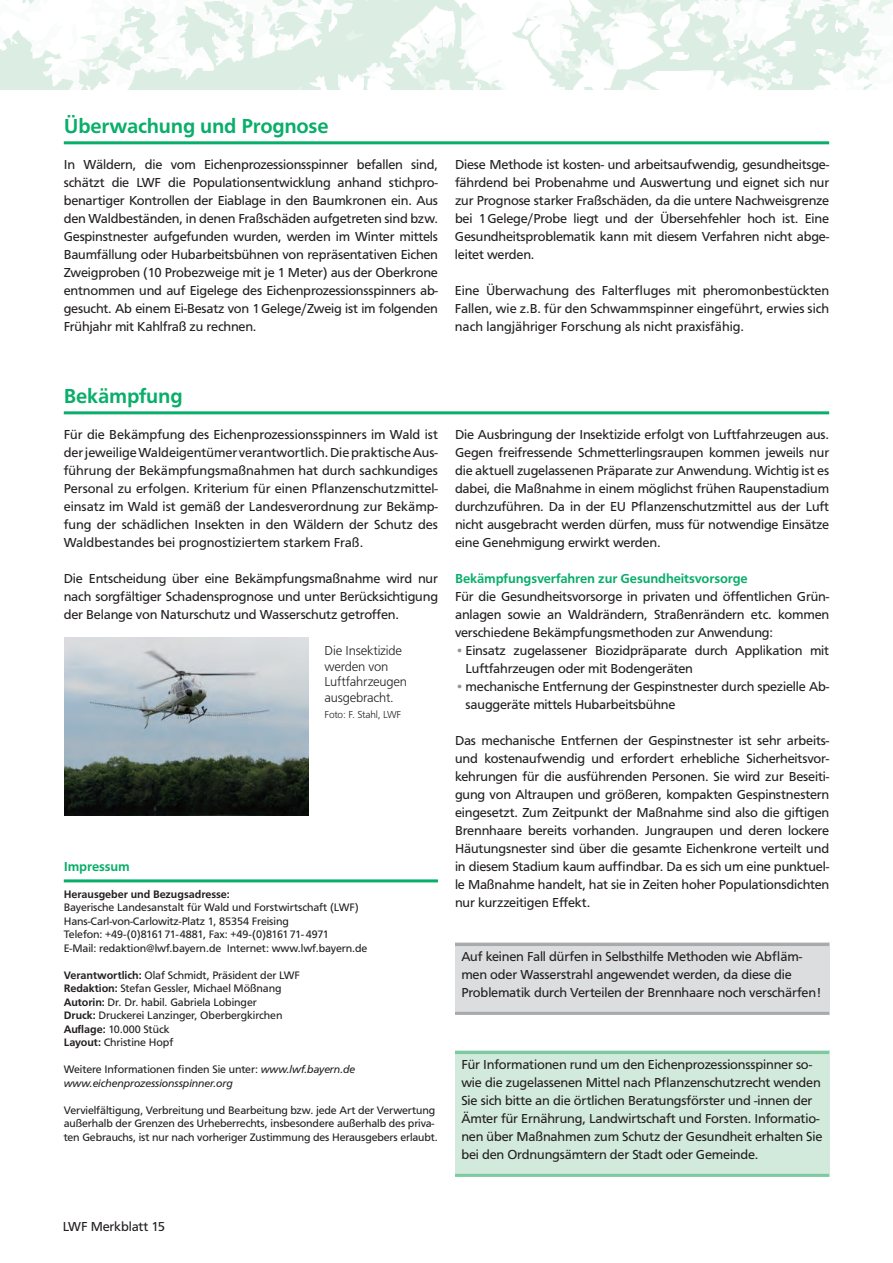
<style>
.page{position:relative;width:893px;height:1263px;background:#fff}
.page>*{position:absolute;margin:0;border:0;box-sizing:border-box;transform-origin:0 0}
.t1{font:500 21px "Front Page";letter-spacing:-.01em;color:#09ae6a}
.t2{font:13.5px/18px "Front Page";letter-spacing:-.01em;color:#231f20;text-align:justify}
.t3{font:500 13.5px "Front Page";letter-spacing:-.01em;color:#09ae6a}
.t4{font:300 13.5px/15.8px "Front Page";letter-spacing:-.015em;color:#231f20}
.t5{font:11.25px/13.5px "Front Page";letter-spacing:-.01em;color:#231f20}
.t6{font:italic 11.25px/13.5px "Front Page";letter-spacing:-.005em;color:#231f20}
.t7{font:500 11.25px "Front Page";letter-spacing:-.005em;color:#231f20}
.t8{font:300 10.5px "Front Page";letter-spacing:-.01em;color:#231f20}
.s1{font-weight:500}
.s2{font-style:normal}
.s3{color:#939598}
</style>
<div class="page">
<img style="left:65px;top:637px;width:243px;height:178px">
<hr style="left:64px;top:411px;width:765px;height:3px;background:#09ae6a">
<hr style="left:64px;top:879px;width:374px;height:3px;background:#09ae6a">
<img style="left:0;top:0;width:893px;height:89px">
<div style="left:455px;top:943px;width:374px;height:72px;background:#dcdddf"></div>
<hr style="left:455px;top:943px;width:374px;height:3px;background:#a8a9ad">
<hr style="left:455px;top:1012px;width:374px;height:3px;background:#a8a9ad">
<div style="left:455px;top:1051px;width:374px;height:126px;background:#d2eadb"></div>
<hr style="left:455px;top:1051px;width:374px;height:3px;background:#7dc9a0">
<hr style="left:455px;top:1174px;width:374px;height:3px;background:#7dc9a0">
<hr style="left:64px;top:141px;width:765px;height:3px;background:#09ae6a">
<h1 class="t1" style="left:64px;top:114px;width:266px">Überwachung und Prognose</h1>
<p class="t2" style="left:64px;top:155px;width:376px">In Wäldern, die vom Eichenprozessionsspinner befallen sind, schätzt die LWF die Populationsentwicklung anhand stichpro&shy;benartiger Kontrollen der Eiablage in den Baumkronen ein. Aus den Waldbeständen, in denen Fraßschäden aufgetreten sind bzw.<br>Gespinstnester aufgefunden wurden, werden im Winter mittels Baumfällung oder Hubarbeitsbühnen von repräsentativen Eichen Zweigproben (10 Probezweige mit je 1 Meter) aus der Oberkrone entnommen und auf Eigelege des Eichenprozessionsspinners ab&shy;gesucht. Ab einem Ei-Besatz von 1Gelege/Zweig ist im folgenden Frühjahr mit Kahlfraß zu rechnen.</p>
<p class="t2" style="left:455px;top:155px;width:376px">Diese Methode ist kosten- und arbeitsaufwendig, gesundheitsge&shy;fährdend bei Probenahme und Auswertung und eignet sich nur zur Prognose starker Fraßschäden, da die untere Nachweisgrenze bei 1Gelege/Probe liegt und der Übersehfehler hoch ist. Eine Gesundheitsproblematik kann mit diesem Verfahren nicht abge&shy;leitet werden.</p>
<p class="t2" style="left:455px;top:281px;width:376px">Eine Überwachung des Falterfluges mit pheromonbestückten Fallen, wie z.B. für den Schwammspinner eingeführt, erwies sich nach langjähriger Forschung als nicht praxisfähig.</p>
<h1 class="t1" style="left:64px;top:384px;width:120px">Bekämpfung</h1>
<p class="t2" style="left:64px;top:425px;width:376px">Für die Bekämpfung des Eichenprozessionsspinners im Wald ist der jeweilige Waldeigentümer verantwortlich. Die praktische Aus&shy;führung der Bekämpfungsmaßnahmen hat durch sachkundiges Personal zu erfolgen. Kriterium für einen Pflanzenschutzmittel&shy;einsatz im Wald ist gemäß der Landesverordnung zur Bekämp&shy;fung der schädlichen Insekten in den Wäldern der Schutz des Waldbestandes bei prognostiziertem starkem Fraß.</p>
<p class="t2" style="left:64px;top:569px;width:376px">Die Entscheidung über eine Bekämpfungsmaßnahme wird nur nach sorgfältiger Schadensprognose und unter Berücksichtigung der Belange von Naturschutz und Wasserschutz getroffen.</p>
<p class="t4" style="left:325px;top:643px;width:84px">Die Insektizide werden von<br>Luftfahrzeugen ausgebracht.</p>
<p class="t8" style="left:325px;top:708px;width:78px">Foto: F. Stahl, LWF</p>
<p class="t3" style="left:64px;top:859px;width:67px">Impressum</p>
<p class="t7" style="left:64px;top:888px;width:168px">Herausgeber und Bezugsadresse:</p>
<p class="t5" style="left:64px;top:901px;width:305px">Bayerische Landesanstalt für Wald und Forstwirtschaft (LWF)<br>Hans-Carl-von-Carlowitz-Platz 1, 85354 Freising<br>Telefon: +49-(0)816171- 4881, Fax: +49-(0)816171- 4971<br>E-Mail: redaktion@lwf.bayern.de Internet: www.lwf.bayern.de</p>
<p class="t5" style="left:64px;top:968px;width:238px"><span class="s1">Verantwortlich:</span> Olaf Schmidt, Präsident der LWF <span class="s1">Redaktion:</span> Stefan Gessler, Michael Mößnang <span class="s1">Autorin:</span> Dr. Dr. habil. Gabriela Lobinger<br><span class="s1">Druck:</span> Druckerei Lanzinger, Oberbergkirchen <span class="s1">Auflage:</span> 10.000 Stück<br><span class="s1">Layout:</span> Christine Hopf</p>
<p class="t6" style="left:64px;top:1063px;width:293px"><span class="s2">Weitere Informationen finden Sie unter:</span> www.lwf.bayern.de www.eichenprozessionsspinner.org</p>
<p class="t5" style="left:64px;top:1103px;width:376px">Vervielfältigung, Verbreitung und Bearbeitung bzw. jede Art der Verwertung außerhalb der Grenzen des Urheberrechts, insbesondere außerhalb des priva&shy;ten Gebrauchs, ist nur nach vorheriger Zustimmung des Herausgebers erlaubt.</p>
<p class="t2" style="left:455px;top:425px;width:376px">Die Ausbringung der Insektizide erfolgt von Luftfahrzeugen aus.<br>Gegen freifressende Schmetterlingsraupen kommen jeweils nur die aktuell zugelassenen Präparate zur Anwendung. Wichtig ist es dabei, die Maßnahme in einem möglichst frühen Raupenstadium durchzuführen. Da in der EU Pflanzenschutzmittel aus der Luft nicht ausgebracht werden dürfen, muss für notwendige Einsätze eine Genehmigung erwirkt werden.</p>
<p class="t3" style="left:455px;top:570px;width:294px">Bekämpfungsverfahren zur Gesundheitsvorsorge</p>
<p class="t2" style="left:455px;top:587px;width:376px">Für die Gesundheitsvorsorge in privaten und öffentlichen Grün&shy;anlagen sowie an Waldrändern, Straßenrändern etc. kommen verschiedene Bekämpfungsmethoden zur Anwendung:</p>
<p class="t2" style="left:466px;top:641px;width:365px;text-indent:-11px"><span class="s3">•</span>Einsatz zugelassener Biozidpräparate durch Applikation mit<br>Luftfahrzeugen oder mit Bodengeräten</p>
<p class="t2" style="left:466px;top:677px;width:365px;text-indent:-11px"><span class="s3">•</span>mechanische Entfernung der Gespinstnester durch spezielle Ab&shy;sauggeräte mittels Hubarbeitsbühne</p>
<p class="t2" style="left:455px;top:731px;width:376px">Das mechanische Entfernen der Gespinstnester ist sehr arbeits&shy;und kostenaufwendig und erfordert erhebliche Sicherheitsvor&shy;kehrungen für die ausführenden Personen. Sie wird zur Beseiti&shy;gung von Altraupen und größeren, kompakten Gespinstnestern eingesetzt. Zum Zeitpunkt der Maßnahme sind also die giftigen Brennhaare bereits vorhanden. Jungraupen und deren lockere Häutungsnester sind über die gesamte Eichenkrone verteilt und in diesem Stadium kaum auffindbar. Da es sich um eine punktuel&shy;le Maßnahme handelt, hat sie in Zeiten hoher Populationsdichten nur kurzzeitigen Effekt.</p>
<p class="t2" style="left:461px;top:947px;width:361px;text-align:left">Auf keinen Fall dürfen in Selbsthilfe Methoden wie Abfläm&shy;men oder Wasserstrahl angewendet werden, da diese die<br>Problematik durch Verteilen der Brennhaare noch verschärfen!</p>
<p class="t2" style="left:461px;top:1055px;width:363px;text-align:left">Für Informationen rund um den Eichenprozessionsspinner so&shy;wie die zugelassenen Mittel nach Pflanzenschutzrecht wenden Sie sich bitte an die örtlichen Beratungsförster und -innen der Ämter für Ernährung, Landwirtschaft und Forsten. Informatio&shy;nen über Maßnahmen zum Schutz der Gesundheit erhalten Sie bei den Ordnungsämtern der Stadt oder Gemeinde.</p>
<p class="t2" style="left:63px;top:1217px;width:104px">LWF Merkblatt 15</p>
</div>
